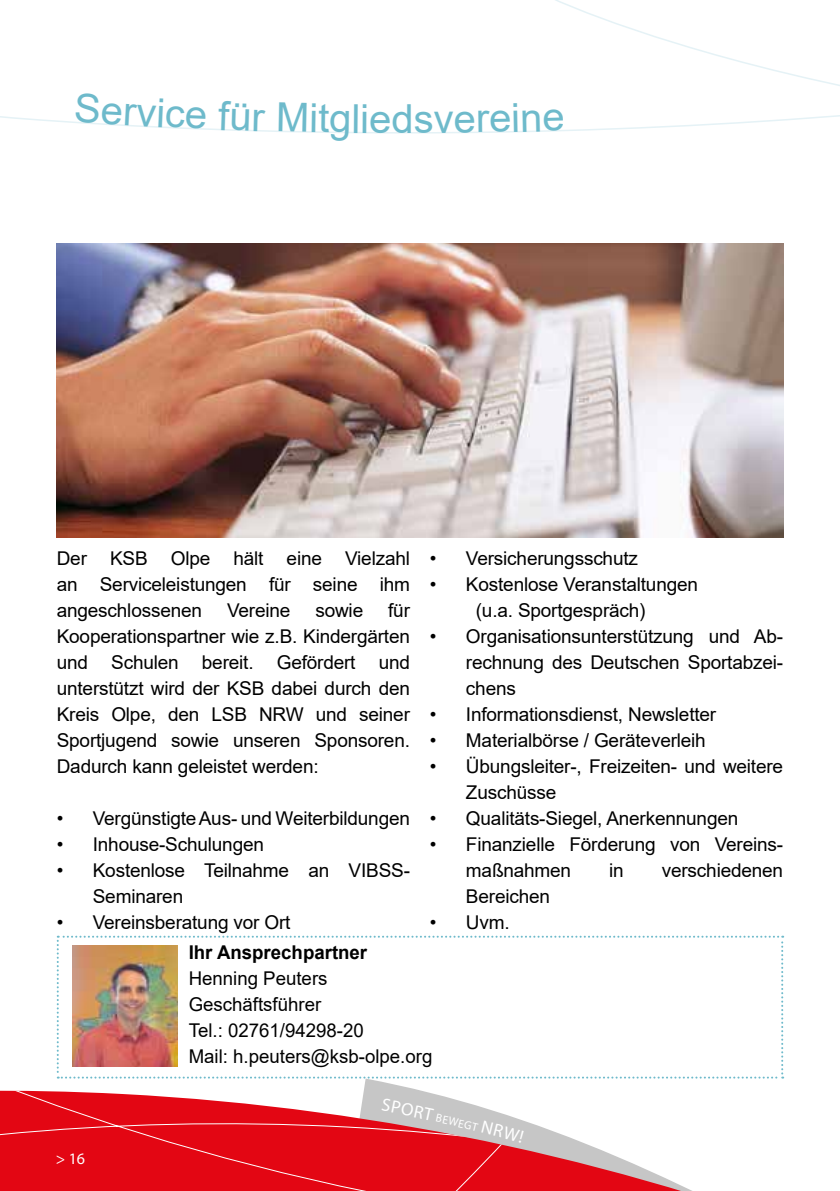
<style>
.page{position:relative;width:840px;height:1191px;background:#fff}
.page>*{position:absolute;margin:0;border:0;box-sizing:border-box;transform-origin:0 0}
.t1{font:40px "Arial";letter-spacing:-.005em;color:#6ebacb}
.t2{font:19px/26px "Arial";letter-spacing:-.01em;color:#000}
.t3{font:700 19px "Arial";color:#000}
.t4{font:16px "Myriad Pro";color:#fff}
.t5{font:11.6px "Myriad Pro";color:#fff}
</style>
<div class="page">
<svg style="left:258px;top:1078px;width:526px;height:10px"></svg>
<svg style="left:0;top:1090px;width:680px;height:101px"></svg>
<img style="left:57px;top:244px;width:725px;height:294px">
<svg style="left:57px;top:935px;width:725px;height:143px"></svg>
<img style="left:72px;top:945px;width:106px;height:121px">
<svg style="left:0;top:0;width:839px;height:134px"></svg>
<svg style="left:381px;top:1098px;width:53px;height:22px"></svg>
<svg style="left:471px;top:1120px;width:52px;height:22px"></svg>
<svg style="left:75px;top:93px;width:25px;height:31px"></svg>
<svg style="left:543px;top:109px;width:20px;height:22px"></svg>
<h1 class="t1" style="left:102px;top:82px;width:66px;rotate:3deg">ervi</h1>
<h1 class="t1" style="left:166px;top:86px;width:102px;rotate:2deg">ce für</h1>
<h1 class="t1" style="left:276px;top:90px;width:86px;rotate:1deg">Mitgl</h1>
<h1 class="t1" style="left:360px;top:91px;width:95px">iedsv</h1>
<h1 class="t1" style="left:453px;top:91px;width:90px;rotate:-1deg">erein</h1>
<p class="t2" style="left:57px;top:545px;width:354px;text-align:justify">Der KSB Olpe hält eine Vielzahl an Serviceleistungen für seine ihm angeschlossenen</p>
<p class="t2" style="left:57px;top:597px;width:354px;text-align:justify;text-indent:331px">für Kooperationspartner wie z.B. Kindergärten und Schulen bereit. Gefördert und unterstützt wird der KSB dabei durch den Kreis Olpe, den LSB NRW und seiner Sportjugend sowie unseren Sponsoren.<br>Dadurch kann geleistet werden:</p>
<p class="t2" style="left:57px;top:805px;width:354px">• Vergünstigte Aus- und Weiterbildungen</p>
<p class="t2" style="left:57px;top:831px;width:209px">• Inhouse-Schulungen</p>
<p class="t2" style="left:93px;top:857px;width:318px;text-indent:-36px">• Kostenlose Teilnahme an VIBSS-<br>Seminaren</p>
<p class="t2" style="left:57px;top:909px;width:235px">• Vereinsberatung vor Ort</p>
<p class="t2" style="left:227px;top:597px;width:65px">Vereine</p>
<p class="t2" style="left:315px;top:597px;width:49px">sowie</p>
<p class="t2" style="left:429px;top:545px;width:209px">• Versicherungsschutz</p>
<p class="t2" style="left:429px;top:571px;width:269px;text-align:center">• Kostenlose Veranstaltungen (u.a. Sportgespräch)</p>
<p class="t2" style="left:465px;top:623px;width:318px;text-align:justify;text-indent:-36px">• Organisationsunterstützung und Ab&shy;rechnung des Deutschen Sportabzei&shy;chens</p>
<p class="t2" style="left:429px;top:701px;width:288px">• Informationsdienst, Newsletter</p>
<p class="t2" style="left:429px;top:727px;width:277px">• Materialbörse / Geräteverleih</p>
<p class="t2" style="left:465px;top:753px;width:318px;text-indent:-36px">• Übungsleiter-, Freizeiten- und weitere<br>Zuschüsse</p>
<p class="t2" style="left:429px;top:805px;width:310px">• Qualitäts-Siegel, Anerkennungen</p>
<p class="t2" style="left:465px;top:831px;width:318px;text-indent:-36px">• Finanzielle Förderung von Vereins&shy;maßnahmen</p>
<p class="t2" style="left:609px;top:857px;width:16px">in</p>
<p class="t2" style="left:661px;top:857px;width:123px">verschiedenen</p>
<p class="t2" style="left:465px;top:883px;width:86px">Bereichen</p>
<p class="t2" style="left:429px;top:909px;width:81px">• Uvm.</p>
<p class="t3" style="left:189px;top:939px;width:180px">Ihr Ansprechpartner</p>
<p class="t2" style="left:189px;top:965px;width:245px">Henning Peuters<br>Geschäftsführer<br>Tel.: 02761/94298-20<br>Mail: h.peuters@ksb-olpe.org</p>
<p class="t4" style="left:56px;top:1148px;width:31px">&gt; 16</p>
<p class="t5" style="left:437px;top:1110px;width:38px;rotate:13deg">BEWEG</p>
</div>
